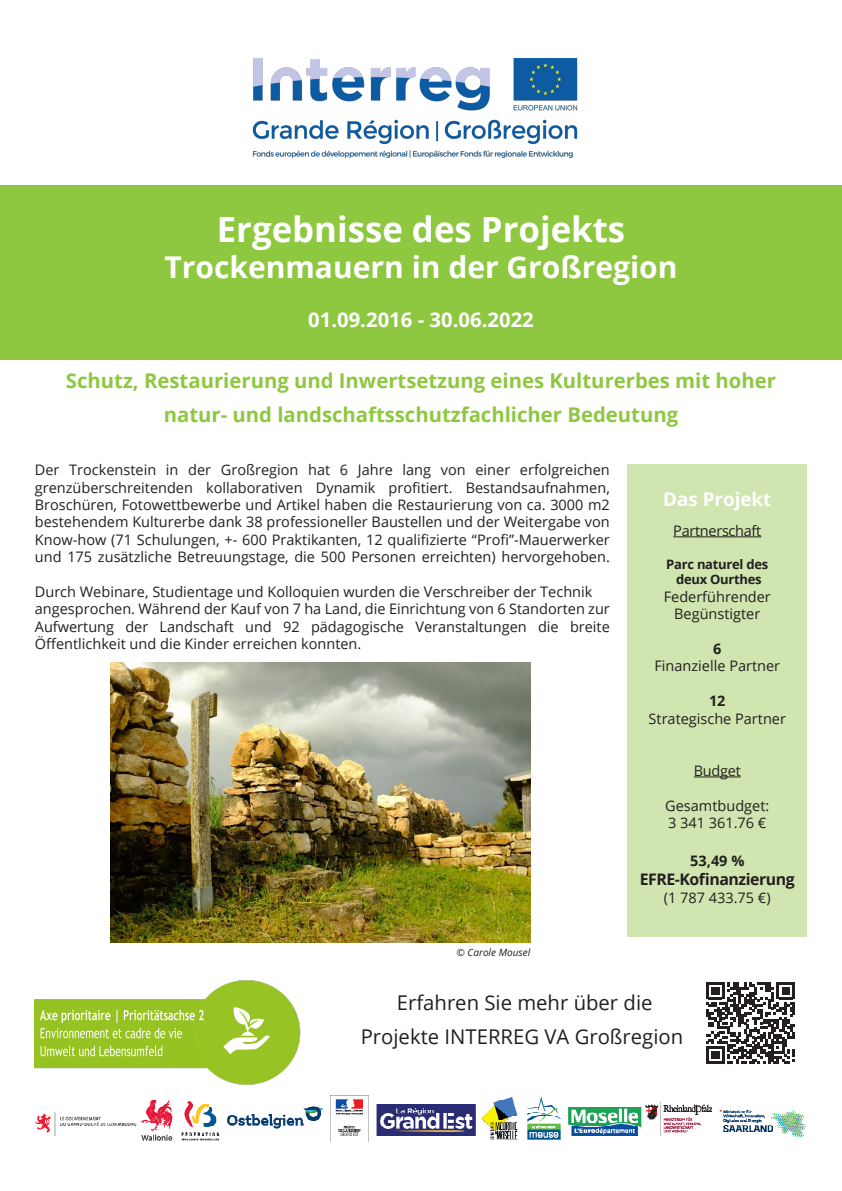
<style>
.page{position:relative;width:842px;height:1191px;background:#fff}
.page>*{position:absolute;margin:0;border:0;box-sizing:border-box;transform-origin:0 0}
.t1{font:700 34.8px "Open Sans";color:#fff}
.t2{font:700 30px "Open Sans";color:#fff}
.t3{font:700 20.3px/34.8px "Open Sans";color:#8ec740;text-align:center}
.t4{font:20.3px "Open Sans";color:#231f20}
.t5{font:700 20.3px "Open Sans";color:#fff}
.t6{font:700 18.8px "Open Sans";color:#fff}
.t7{font:700 15.9px "Open Sans";letter-spacing:-.03em;color:#231f20}
.t8{font:14.5px/17.4px "Open Sans";color:#231f20;text-align:justify}
.t9{font:14.5px "Open Sans";letter-spacing:-.02em;color:#231f20}
.t10{font:700 14.5px "Open Sans";color:#231f20}
.t11{font:700 13px "Open Sans";letter-spacing:-.02em;color:#231f20}
.Paragraph_Interreg{font:italic 10px "Open Sans";color:#231f20}
</style>
<div class="page">
<img style="left:35px;top:980px;width:266px;height:105px">
<div style="left:0;top:185px;width:842px;height:174px;background:#8ec740"></div>
<div style="left:627px;top:464px;width:180px;height:472px;background:#d0e5af"></div>
<hr style="left:673px;top:536px;width:88px;height:1px;background:#231f20">
<hr style="left:694px;top:776px;width:47px;height:1px;background:#231f20">
<img style="left:252px;top:58px;width:326px;height:101px">
<svg style="left:706px;top:982px;width:89px;height:82px"></svg>
<img style="left:35px;top:1095px;width:770px;height:47px">
<img style="left:110px;top:662px;width:420px;height:280px">
<p class="t1" style="left:217px;top:205px;width:410px">Ergebnisse des Projekts</p>
<p class="t2" style="left:164px;top:246px;width:514px">Trockenmauern in der Großregion</p>
<p class="t5" style="left:308px;top:305px;width:227px">01.09.2016 - 30.06.2022</p>
<p class="t3" style="left:66px;top:362px;width:711px">Schutz, Restaurierung und Inwertsetzung eines Kulturerbes mit hoher natur- und landschaftsschutzfachlicher Bedeutung</p>
<p class="t8" style="left:35px;top:461px;width:576px">Der Trockenstein in der Großregion hat 6 Jahre lang von einer erfolgreichen grenzüberschreitenden kollaborativen Dynamik profitiert. Bestandsaufnahmen, Broschüren, Fotowettbewerbe und Artikel haben die Restaurierung von ca. 3000 m2 bestehendem Kulturerbe dank 38 professioneller Baustellen und der Weitergabe von Know-how (71 Schulungen, +- 600 Praktikanten, 12 qualifizierte “Profi”-Mauerwerker und 175 zusätzliche Betreuungstage, die 500 Personen erreichten) hervorgehoben.</p>
<p class="t8" style="left:35px;top:582px;width:559px">Durch Webinare, Studientage und Kolloquien wurden die Verschreiber der Technik</p>
<p class="t8" style="left:35px;top:600px;width:576px">angesprochen. Während der Kauf von 7 ha Land, die Einrichtung von 6 Standorten zur</p>
<p class="t8" style="left:35px;top:617px;width:576px">Aufwertung der Landschaft und 92 pädagogische Veranstaltungen die breite<br>Öffentlichkeit und die Kinder erreichen konnten.</p>
<p class="Paragraph_Interreg" style="left:457px;top:945px;width:75px">© Carole Mousel</p>
<p class="t6" style="left:663px;top:486px;width:110px">Das Projekt</p>
<p class="t9" style="left:673px;top:520px;width:90px">Partnerschaft</p>
<p class="t11" style="left:666px;top:555px;width:103px">Parc naturel des</p>
<p class="t11" style="left:676px;top:570px;width:87px">deux Ourthes</p>
<p class="t8" style="left:664px;top:587px;width:109px">Federführender</p>
<p class="t8" style="left:674px;top:605px;width:88px">Begünstigter</p>
<p class="t10" style="left:713px;top:638px;width:10px">6</p>
<p class="t8" style="left:654px;top:657px;width:127px">Finanzielle Partner</p>
<p class="t10" style="left:709px;top:690px;width:18px">12</p>
<p class="t8" style="left:649px;top:709px;width:139px">Strategische Partner</p>
<p class="t8" style="left:694px;top:761px;width:48px">Budget</p>
<p class="t8" style="left:665px;top:796px;width:106px">Gesamtbudget:</p>
<p class="t8" style="left:668px;top:813px;width:100px">3 341 361.76 €</p>
<p class="t10" style="left:690px;top:850px;width:56px">53,49 %</p>
<p class="t7" style="left:640px;top:868px;width:157px">EFRE-Kofinanzierung</p>
<p class="t8" style="left:664px;top:888px;width:108px">(1 787 433.75 €)</p>
<p class="t4" style="left:397px;top:988px;width:257px">Erfahren Sie mehr über die</p>
<p class="t4" style="left:361px;top:1023px;width:324px">Projekte INTERREG VA Großregion</p>
</div>
